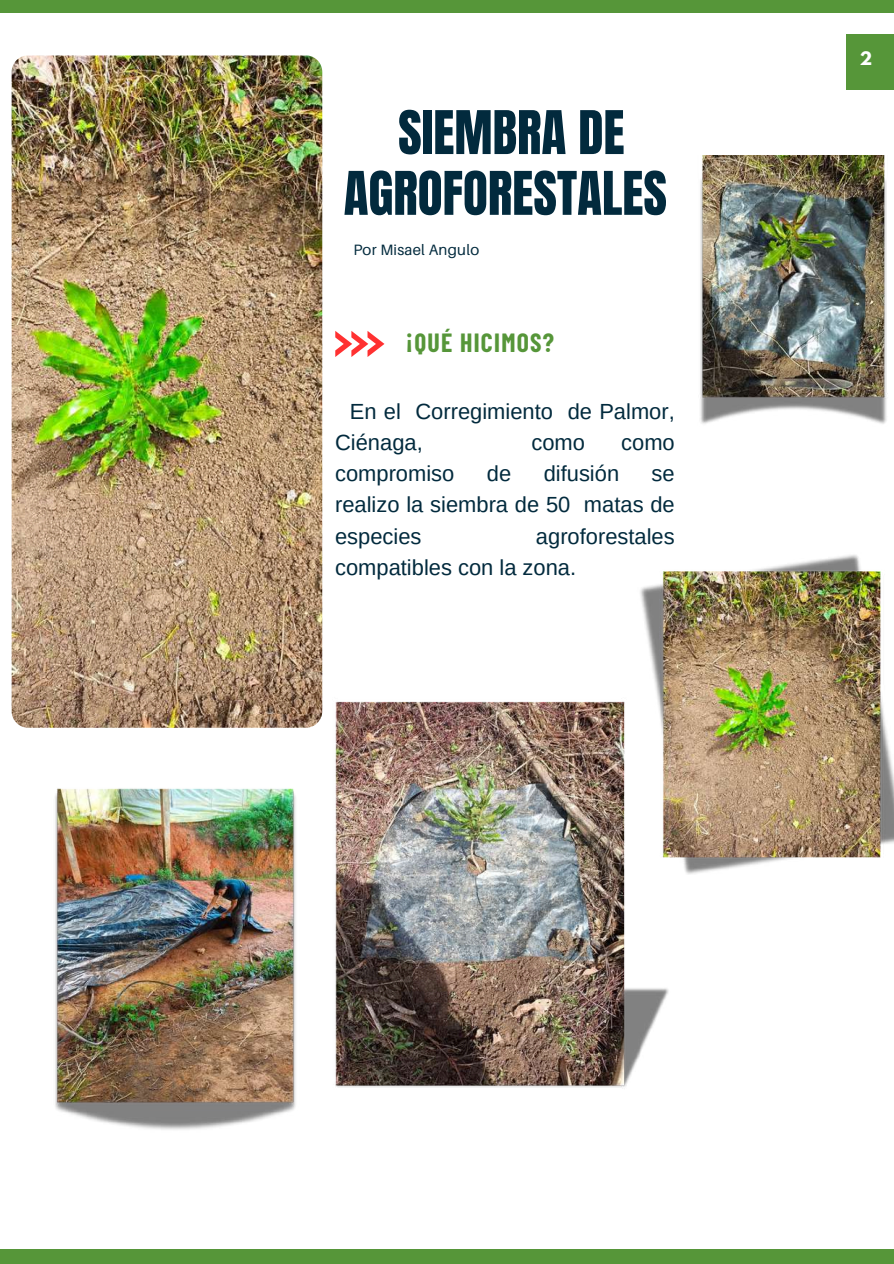
<style>
.page{position:relative;width:894px;height:1264px;background:#fff}
.page>*{position:absolute;margin:0;border:0;box-sizing:border-box;transform-origin:0 0}
.t1{font:51.15px/60.8px "Anton";color:#022a3d;text-align:center}
.t2{font:700 25.65px "Barlow Condensed";letter-spacing:.05em;color:#569639}
.t3{font:21.9px/31.2px "Arimo";color:#022a3d}
.t4{font:700 16.5px "League Spartan";color:#fff}
.t5{font:15px "Aileron";letter-spacing:.015em;color:#022a3d}
</style>
<div class="page">
<img style="left:12px;top:55px;width:310px;height:672px">
<svg style="left:335px;top:331px;width:49px;height:26px"></svg>
<div style="left:0;top:0;width:893px;height:12px;background:#569639"></div>
<div style="left:0;top:1249px;width:893px;height:14px;background:#569639"></div>
<div style="left:846px;top:34px;width:47px;height:55px;background:#569639"></div>
<img style="left:700px;top:156px;width:188px;height:268px">
<img style="left:55px;top:788px;width:241px;height:342px">
<img style="left:640px;top:555px;width:253px;height:319px">
<img style="left:335px;top:668px;width:335px;height:420px">
<h1 class="t1" style="left:343px;top:103px;width:325px">SIEMBRA DE<br>AGROFORESTALES</h1>
<p class="t5" style="left:353px;top:240px;width:127px">Por Misael Angulo</p>
<p class="t2" style="left:406px;top:326px;width:150px">¡QUÉ HICIMOS?</p>
<p class="t3" style="left:335px;top:395px;width:341px;text-indent:15px">En el Corregimiento de Palmor,<br>Ciénaga,</p>
<p class="t3" style="left:531px;top:427px;width:55px">como</p>
<p class="t3" style="left:621px;top:427px;width:55px">como</p>
<p class="t3" style="left:335px;top:458px;width:121px">compromiso</p>
<p class="t3" style="left:486px;top:458px;width:26px">de</p>
<p class="t3" style="left:543px;top:458px;width:77px">difusión</p>
<p class="t3" style="left:335px;top:458px;width:341px;text-align:justify;text-indent:316px">se realizo la siembra de 50 matas de especies</p>
<p class="t3" style="left:335px;top:520px;width:341px;text-indent:201px">agroforestales compatibles con la zona.</p>
<p class="t4" style="left:859px;top:51px;width:14px">2</p>
</div>
